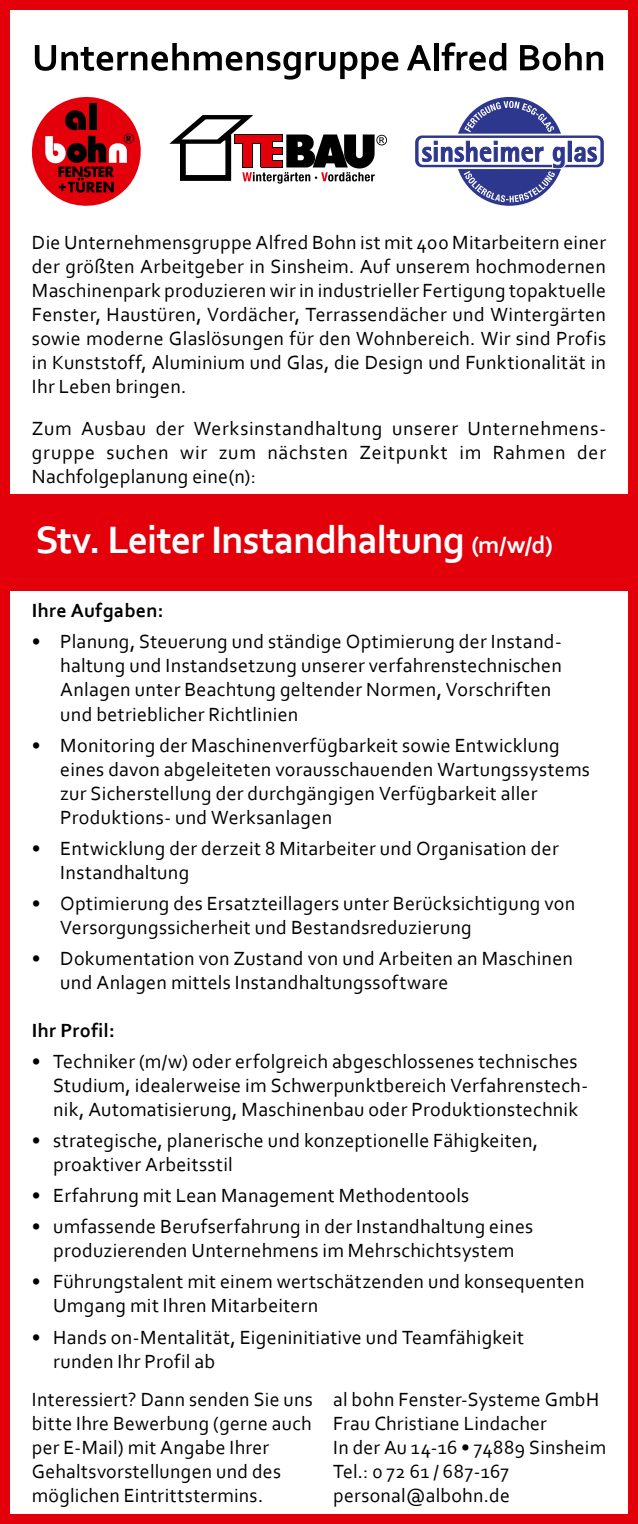
<style>
.page{position:relative;width:638px;height:1524px;background:#fff}
.page>*{position:absolute;margin:0;border:0;box-sizing:border-box;transform-origin:0 0}
.Stelle{font:700 40px "Corbel";letter-spacing:-.02em;color:#fff}
.Aufzählung{font:20px/24px "Corbel";letter-spacing:.015em;color:#000}
.Fließtext{font:20px/24px "Corbel";letter-spacing:.015em;color:#000;text-align:justify}
.unterer_Block{font:20px "Corbel";letter-spacing:.015em;color:#000}
.Überschrift_Aufzählu{font:700 20px "Corbel";letter-spacing:.015em;color:#000}
.s1{font-size:25px}
</style>
<div class="page">
<div style="left:0;top:0;width:638px;height:1524px;border:10px solid #e3000b"></div>
<div style="left:0;top:495px;width:638px;height:96px;background:#e3000b"></div>
<svg style="left:35px;top:43px;width:363px;height:37px"></svg>
<svg style="left:407px;top:45px;width:24px;height:25px"></svg>
<div style="left:434px;top:43px;width:5px;height:27px;background:#000"></div>
<svg style="left:442px;top:43px;width:64px;height:28px"></svg>
<svg style="left:520px;top:43px;width:83px;height:28px"></svg>
<svg style="left:169px;top:115px;width:218px;height:69px"></svg>
<svg style="left:31px;top:96px;width:110px;height:110px"></svg>
<svg style="left:455px;top:97px;width:109px;height:109px"></svg>
<div style="left:413px;top:134px;width:193px;height:35px;background:#fff;border-radius:9px"></div>
<div style="left:415px;top:135px;width:189px;height:32px;background:#2d378e;border-radius:7px"></div>
<div style="left:418px;top:138px;width:182px;height:27px;background:#fff;border-radius:4px"></div>
<svg style="left:422px;top:141px;width:175px;height:61px"></svg>
<svg style="left:464px;top:101px;width:90px;height:31px"></svg>
<p class="Fließtext" style="left:32px;top:230px;width:576px">Die Unternehmensgruppe Alfred Bohn ist mit 400 Mitarbeitern einer der größten Arbeitgeber in Sinsheim. Auf unserem hochmodernen Maschinenpark produzieren wir in industrieller Fertigung topaktuelle Fenster, Haustüren, Vordächer, Terrassendächer und Wintergärten sowie moderne Glaslösungen für den Wohnbereich. Wir sind Profis in Kunststoff, Aluminium und Glas, die Design und Funktionalität in Ihr Leben bringen.</p>
<p class="Fließtext" style="left:32px;top:415px;width:576px">Zum Ausbau der Werksinstandhaltung unserer Unternehmens&shy;gruppe suchen wir zum nächsten Zeitpunkt im Rahmen der Nachfolgeplanung eine(n):</p>
<p class="Stelle" style="left:35px;top:515px;width:519px">Stv. Leiter Instandhaltung <span class="s1">(m/w/d)</span></p>
<p class="Überschrift_Aufzählu" style="left:32px;top:598px;width:133px">Ihre Aufgaben:</p>
<p class="Aufzählung" style="left:60px;top:629px;width:503px;text-indent:-28px">• Planung, Steuerung und ständige Optimierung der Instand&shy;haltung und Instandsetzung unserer verfahrenstechnischen Anlagen unter Beachtung geltender Normen, Vorschriften und betrieblicher Richtlinien</p>
<p class="Aufzählung" style="left:60px;top:732px;width:531px;text-indent:-28px">• Monitoring der Maschinenverfügbarkeit sowie Entwicklung eines davon abgeleiteten vorausschauenden Wartungssystems zur Sicherstellung der durchgängigen Verfügbarkeit aller Produktions- und Werksanlagen</p>
<p class="Aufzählung" style="left:60px;top:835px;width:500px;text-indent:-28px">• Entwicklung der derzeit 8 Mitarbeiter und Organisation der<br>Instandhaltung</p>
<p class="Aufzählung" style="left:60px;top:890px;width:516px;text-indent:-28px">• Optimierung des Ersatzteillagers unter Berücksichtigung von<br>Versorgungssicherheit und Bestandsreduzierung</p>
<p class="Aufzählung" style="left:60px;top:946px;width:514px;text-indent:-28px">• Dokumentation von Zustand von und Arbeiten an Maschinen und Anlagen mittels Instandhaltungssoftware</p>
<p class="Überschrift_Aufzählu" style="left:32px;top:1018px;width:85px">Ihr Profil:</p>
<p class="Aufzählung" style="left:53px;top:1049px;width:536px;text-indent:-21px">• Techniker (m/w) oder erfolgreich abgeschlossenes technisches<br>Studium, idealerweise im Schwerpunktbereich Verfahrenstech&shy;nik, Automatisierung, Maschinenbau oder Produktionstechnik</p>
<p class="Aufzählung" style="left:53px;top:1128px;width:486px;text-indent:-21px">• strategische, planerische und konzeptionelle Fähigkeiten, proaktiver Arbeitsstil</p>
<p class="Aufzählung" style="left:32px;top:1183px;width:439px">• Erfahrung mit Lean Management Methodentools</p>
<p class="Aufzählung" style="left:32px;top:1214px;width:503px;text-align:center">• umfassende Berufserfahrung in der Instandhaltung eines produzierenden Unternehmens im Mehrschichtsystem</p>
<p class="Aufzählung" style="left:53px;top:1269px;width:533px;text-indent:-21px">• Führungstalent mit einem wertschätzenden und konsequenten<br>Umgang mit Ihren Mitarbeitern</p>
<p class="Aufzählung" style="left:53px;top:1324px;width:472px;text-indent:-21px">• Hands on-Mentalität, Eigeninitiative und Teamfähigkeit runden Ihr Profil ab</p>
<p class="unterer_Block" style="left:32px;top:1386px;width:569px">Interessiert? Dann senden Sie uns al bohn Fenster-Systeme GmbH</p>
<p class="unterer_Block" style="left:32px;top:1410px;width:516px">bitte Ihre Bewerbung (gerne auch Frau Christiane Lindacher</p>
<p class="unterer_Block" style="left:32px;top:1434px;width:239px">per E-Mail) mit Angabe Ihrer</p>
<p class="unterer_Block" style="left:333px;top:1434px;width:274px">In der Au 14-16 • 74889 Sinsheim</p>
<p class="unterer_Block" style="left:32px;top:1458px;width:251px">Gehaltsvorstellungen und des</p>
<p class="unterer_Block" style="left:333px;top:1458px;width:177px">Tel.: 0 72 61 / 687-167</p>
<p class="unterer_Block" style="left:32px;top:1482px;width:233px">möglichen Eintrittstermins.</p>
<p class="unterer_Block" style="left:333px;top:1482px;width:178px">personal@albohn.de</p>
</div>
